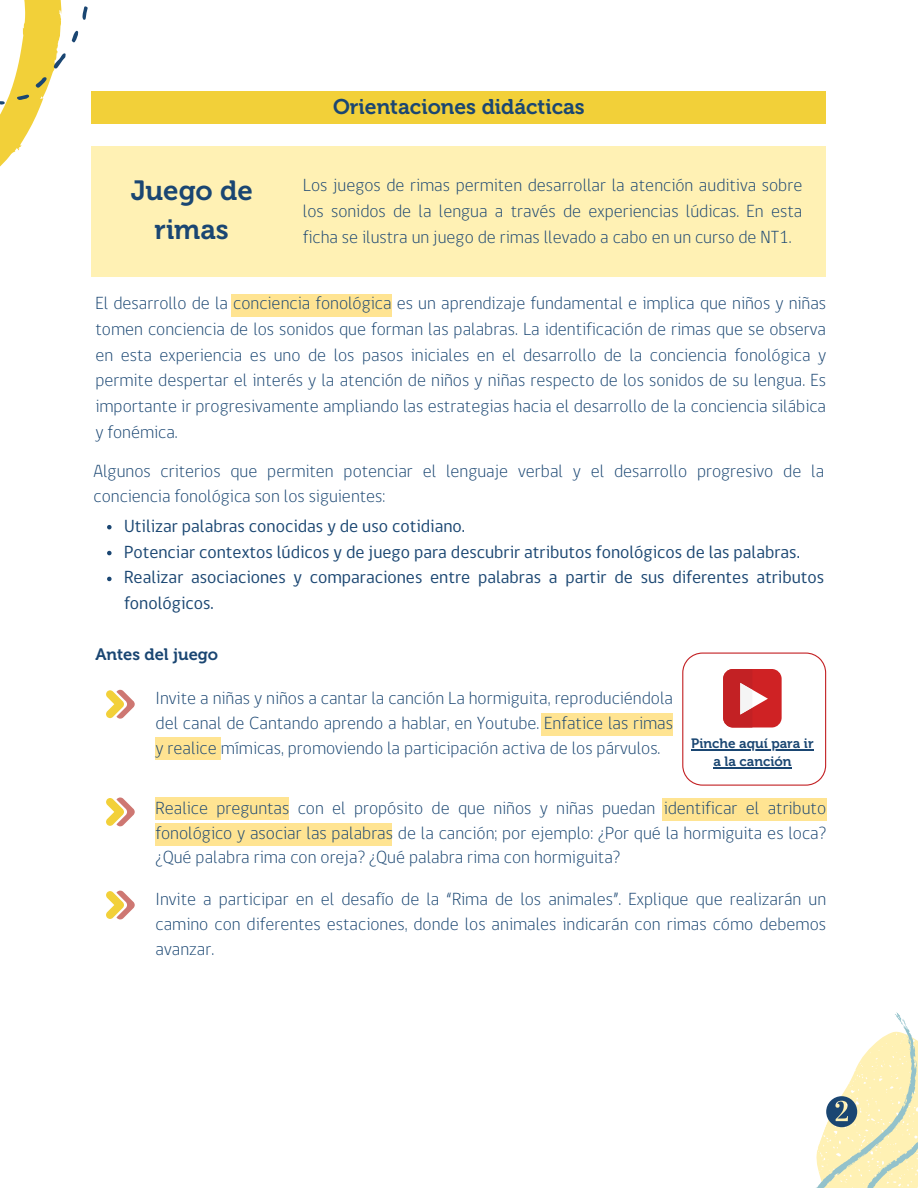
<style>
.page{position:relative;width:918px;height:1188px;background:#fff}
.page>*{position:absolute;margin:0;border:0;box-sizing:border-box;transform-origin:0 0}
.t1{font:27.75px/38.2px "Museo 700";color:#1a4672;text-align:center}
.t2{font:21.15px "Museo 700";color:#1a4672}
.t3{font:300 18px/25.8px "gob CL";color:#1a4672;text-align:justify}
.t4{font:18px/25.8px "gob CL";color:#1a4672}
.t5{font:16.5px "Museo 700";color:#1a4672}
.t6{font:13.5px/18px "Museo 700";color:#1a4672;text-align:center}
</style>
<div class="page">
<div style="left:92px;top:92px;width:734px;height:32px;background:#f2d039"></div>
<svg style="left:0;top:0;width:88px;height:167px"></svg>
<div style="left:92px;top:146px;width:734px;height:131px;background:#fff1b4"></div>
<svg style="left:816px;top:1012px;width:102px;height:176px"></svg>
<svg style="left:106px;top:689px;width:29px;height:30px"></svg>
<svg style="left:106px;top:797px;width:29px;height:29px"></svg>
<svg style="left:106px;top:890px;width:29px;height:29px"></svg>
<svg style="left:682px;top:653px;width:144px;height:132px"></svg>
<div style="left:231px;top:294px;width:161px;height:22px;background:#ffe492"></div>
<hr style="left:691px;top:750px;width:123px;height:1px;background:#1a4672">
<hr style="left:713px;top:768px;width:78px;height:1px;background:#1a4672">
<div style="left:542px;top:714px;width:131px;height:22px;background:#ffe492"></div>
<div style="left:156px;top:738px;width:65px;height:22px;background:#ffe492"></div>
<div style="left:156px;top:797px;width:133px;height:22px;background:#ffe492"></div>
<div style="left:662px;top:799px;width:164px;height:22px;background:#ffe492"></div>
<div style="left:156px;top:823px;width:236px;height:22px;background:#ffe492"></div>
<svg style="left:107px;top:525px;width:5px;height:4px"></svg>
<svg style="left:107px;top:551px;width:5px;height:4px"></svg>
<svg style="left:107px;top:577px;width:5px;height:4px"></svg>
<h2 class="t1" style="left:131px;top:172px;width:124px">Juego de rimas</h2>
<p class="t2" style="left:333px;top:95px;width:253px">Orientaciones didácticas</p>
<p class="t3" style="left:303px;top:173px;width:501px">Los juegos de rimas permiten desarrollar la atención auditiva sobre los sonidos de la lengua a través de experiencias lúdicas. En esta ficha se ilustra un juego de rimas llevado a cabo en un curso de NT1.</p>
<h1 class="t3" style="left:95px;top:291px;width:732px">El desarrollo de la conciencia fonológica es un aprendizaje fundamental e implica que niños y niñas tomen conciencia de los sonidos que forman las palabras. La identificación de rimas que se observa en esta experiencia es uno de los pasos iniciales en el desarrollo de la conciencia fonológica y permite despertar el interés y la atención de niños y niñas respecto de los sonidos de su lengua. Es importante ir progresivamente ampliando las estrategias hacia el desarrollo de la conciencia silábica y fonémica.</h1>
<h4 class="t3" style="left:94px;top:459px;width:732px">Algunos criterios que permiten potenciar el lenguaje verbal y el desarrollo progresivo de la conciencia fonológica son los siguientes:</h4>
<h3 class="t4" style="left:124px;top:514px;width:342px">Utilizar palabras conocidas y de uso cotidiano.</h3>
<p class="t4" style="left:124px;top:540px;width:677px">Potenciar contextos lúdicos y de juego para descubrir atributos fonológicos de las palabras.</p>
<h4 class="t4" style="left:124px;top:566px;width:702px">Realizar asociaciones y comparaciones entre palabras a partir de sus diferentes atributos fonológicos.</h4>
<h4 class="t5" style="left:95px;top:644px;width:124px">Antes del juego</h4>
<p class="t3" style="left:156px;top:687px;width:519px;line-height:24.8px">Invite a niñas y niños a cantar la canción La hormiguita, reproduciéndola del canal de Cantando aprendo a hablar, en Youtube. Enfatice las rimas y realice mímicas, promoviendo la participación activa de los párvulos.</p>
<p class="t6" style="left:691px;top:735px;width:124px">Pinche aquí para ir a la canción</p>
<p class="t3" style="left:156px;top:797px;width:672px;line-height:24.8px">Realice preguntas con el propósito de que niños y niñas puedan identificar el atributo fonológico y asociar las palabras de la canción; por ejemplo: ¿Por qué la hormiguita es loca? ¿Qué palabra rima con oreja? ¿Qué palabra rima con hormiguita?</p>
<h4 class="t3" style="left:156px;top:888px;width:672px;line-height:24.8px">Invite a participar en el desafío de la “Rima de los animales”. Explique que realizarán un camino con diferentes estaciones, donde los animales indicarán con rimas cómo debemos avanzar.</h4>
</div>
